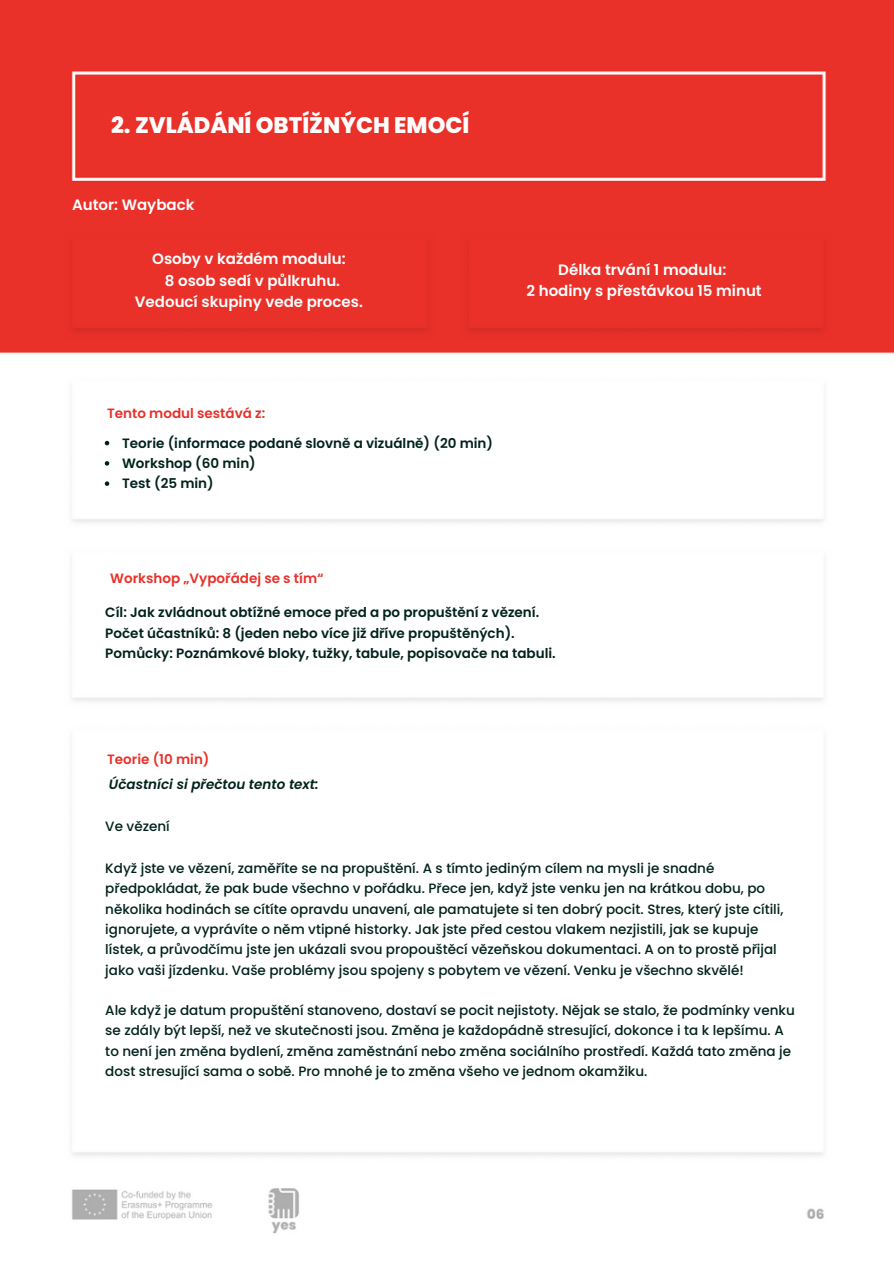
<style>
.page{position:relative;width:894px;height:1264px;background:#fff}
.page>*{position:absolute;margin:0;border:0;box-sizing:border-box;transform-origin:0 0}
.t1{font:800 22.5px "Poppins";color:#fff}
.t2{font:600 15px/21.5px "Poppins";color:#fff;text-align:center}
.t3{font:500 13.5px/20.2px "Poppins";color:#00221c}
.t4{font:600 13.5px/20.2px "Poppins";color:#00221c}
.t5{font:600 13.5px "Poppins";color:#e83029}
.t6{font:italic 600 13.5px "Poppins";color:#00221c}
</style>
<div class="page">
<img style="left:1px;top:0;width:892px;height:1234px">
<svg style="left:105px;top:441px;width:4px;height:4px"></svg>
<svg style="left:105px;top:461px;width:4px;height:4px"></svg>
<svg style="left:105px;top:481px;width:4px;height:5px"></svg>
<h1 class="t1" style="left:111px;top:109px;width:360px">2. ZVLÁDÁNÍ OBTÍŽNÝCH EMOCÍ</h1>
<p class="t2" style="left:72px;top:194px;width:124px">Autor: Wayback</p>
<p class="t2" style="left:135px;top:248px;width:229px">Osoby v každém modulu:<br>8 osob sedí v půlkruhu.<br>Vedoucí skupiny vede proces.</p>
<p class="t2" style="left:526px;top:259px;width:237px">Délka trvání 1 modulu:<br>2 hodiny s přestávkou 15 minut</p>
<p class="t5" style="left:107px;top:403px;width:160px">Tento modul sestává z:</p>
<p class="t4" style="left:122px;top:433px;width:372px">Teorie (informace podané slovně a vizuálně) (20 min)<br>Workshop (60 min)<br>Test (25 min)</p>
<p class="t5" style="left:110px;top:569px;width:215px">Workshop „Vypořádej se s tím“</p>
<p class="t4" style="left:105px;top:602px;width:452px">Cíl: Jak zvládnout obtížné emoce před a po propuštění z vězení.<br>Počet účastníků: 8 (jeden nebo více již dříve propuštěných).<br>Pomůcky: Poznámkové bloky, tužky, tabule, popisovače na tabuli.</p>
<p class="t5" style="left:107px;top:750px;width:104px">Teorie (10 min)</p>
<p class="t6" style="left:109px;top:775px;width:211px">Účastníci si přečtou tento text:</p>
<p class="t3" style="left:105px;top:816px;width:66px">Ve vězení</p>
<p class="t3" style="left:105px;top:858px;width:679px">Když jste ve vězení, zaměříte se na propuštění. A s tímto jediným cílem na mysli je snadné předpokládat, že pak bude všechno v pořádku. Přece jen, když jste venku jen na krátkou dobu, po několika hodinách se cítíte opravdu unavení, ale pamatujete si ten dobrý pocit. Stres, který jste cítili, ignorujete, a vyprávíte o něm vtipné historky. Jak jste před cestou vlakem nezjistili, jak se kupuje lístek, a průvodčímu jste jen ukázali svou propouštěcí vězeňskou dokumentaci. A on to prostě přijal jako vaši jízdenku. Vaše problémy jsou spojeny s pobytem ve vězení. Venku je všechno skvělé!</p>
<p class="t3" style="left:105px;top:1000px;width:690px">Ale když je datum propuštění stanoveno, dostaví se pocit nejistoty. Nějak se stalo, že podmínky venku se zdály být lepší, než ve skutečnosti jsou. Změna je každopádně stresující, dokonce i ta k lepšímu. A to není jen změna bydlení, změna zaměstnání nebo změna sociálního prostředí. Každá tato změna je dost stresující sama o sobě. Pro mnohé je to změna všeho ve jednom okamžiku.</p>
</div>
